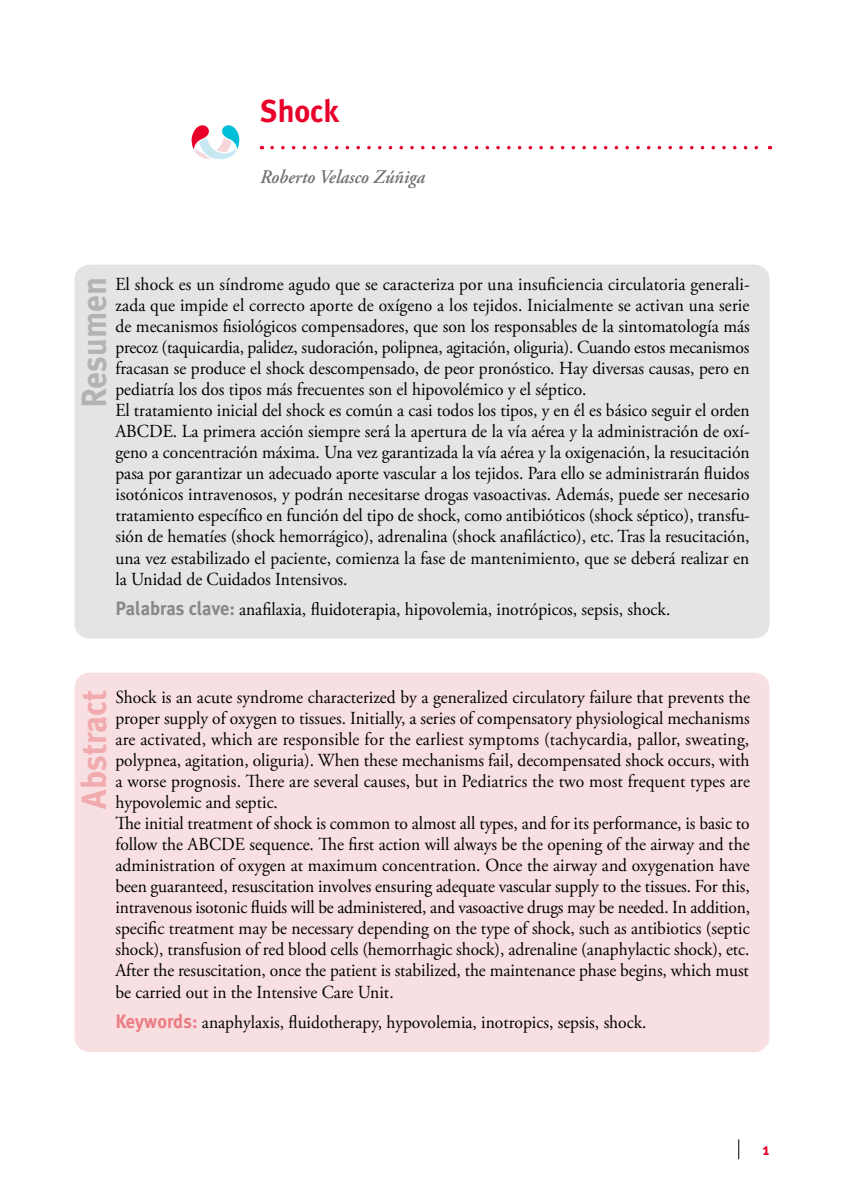
<style>
.page{position:relative;width:844px;height:1191px;background:#fff}
.page>*{position:absolute;margin:0;border:0;box-sizing:border-box;transform-origin:0 0}
.t1{font:700 35px "Meta Plus";color:#f1abae;scale:.95 1}
.t2{font:700 35px "Meta Plus";color:#b1b3b4;scale:.95 1}
.t3{font:700 31.5px "Meta Plus";color:#e8002a;scale:.95 1}
.t4{font:italic 600 19.25px "Adobe Garamond Pro";color:#707172;scale:.95 1}
.t5{font:18.38px/21px "Adobe Garamond Pro";color:#000;scale:.95 1}
.t6{font:700 16.62px "Meta Plus";color:#e8002a;scale:.95 1}
.s1{font-family:"Meta Plus";font-weight:700;font-size:19.25px;color:#87888a}
.s2{font-family:"Meta Plus";font-weight:700;font-size:19.25px;color:#ec7c82}
</style>
<div class="page">
<svg style="left:738px;top:1139px;width:1px;height:20px"></svg>
<div style="left:74px;top:265px;width:695px;height:373px;background:#e3e4e4;border-radius:15px"></div>
<div style="left:74px;top:672px;width:695px;height:380px;background:#f8e0e2;border-radius:15px"></div>
<svg style="left:272px;top:146px;width:498px;height:3px"></svg>
<svg style="left:191px;top:125px;width:48px;height:34px"></svg>
<h2 class="t3" style="left:260px;top:93px;width:84px">Shock</h2>
<p class="t4" style="left:260px;top:166px;width:175px">Roberto Velasco Zúñiga</p>
<h1 class="t2" style="left:74px;top:408px;width:139px;rotate:-90deg">Resumen</h1>
<p class="t5" style="left:115px;top:275px;width:669px">El shock es un síndrome agudo que se caracteriza por una insuficiencia circulatoria generali&shy;zada que impide el correcto aporte de oxígeno a los tejidos. Inicialmente se activan una serie de mecanismos fisiológicos compensadores, que son los responsables de la sintomatología más precoz (taquicardia, palidez, sudoración, polipnea, agitación, oliguria). Cuando estos mecanismos fracasan se produce el shock descompensado, de peor pronóstico. Hay diversas causas, pero en pediatría los dos tipos más frecuentes son el hipovolémico y el séptico.<br>El tratamiento inicial del shock es común a casi todos los tipos, y en él es básico seguir el orden ABCDE. La primera acción siempre será la apertura de la vía aérea y la administración de oxí&shy;geno a concentración máxima. Una vez garantizada la vía aérea y la oxigenación, la resucitación pasa por garantizar un adecuado aporte vascular a los tejidos. Para ello se administrarán fluidos isotónicos intravenosos, y podrán necesitarse drogas vasoactivas. Además, puede ser necesario tratamiento específico en función del tipo de shock, como antibióticos (shock séptico), transfu&shy;sión de hematíes (shock hemorrágico), adrenalina (shock anafiláctico), etc. Tras la resucitación, una vez estabilizado el paciente, comienza la fase de mantenimiento, que se deberá realizar en la Unidad de Cuidados Intensivos.</p>
<p class="t5" style="left:115px;top:600px;width:585px"><span class="s1">Palabras clave:</span> anafilaxia, fluidoterapia, hipovolemia, inotrópicos, sepsis, shock.</p>
<h1 class="t1" style="left:74px;top:808px;width:126px;rotate:-90deg">Abstract</h1>
<p class="t5" style="left:115px;top:687px;width:669px">Shock is an acute syndrome characterized by a generalized circulatory failure that prevents the proper supply of oxygen to tissues. Initially, a series of compensatory physiological mechanisms are activated, which are responsible for the earliest symptoms (tachycardia, pallor, sweating, polypnea, agitation, oliguria). When these mechanisms fail, decompensated shock occurs, with a worse prognosis. There are several causes, but in Pediatrics the two most frequent types are hypovolemic and septic.<br>The initial treatment of shock is common to almost all types, and for its performance, is basic to follow the ABCDE sequence. The first action will always be the opening of the airway and the administration of oxygen at maximum concentration. Once the airway and oxygenation have been guaranteed, resuscitation involves ensuring adequate vascular supply to the tissues. For this, intravenous isotonic fluids will be administered, and vasoactive drugs may be needed. In addition, specific treatment may be necessary depending on the type of shock, such as antibiotics (septic shock), transfusion of red blood cells (hemorrhagic shock), adrenaline (anaphylactic shock), etc.<br>After the resuscitation, once the patient is stabilized, the maintenance phase begins, which must be carried out in the Intensive Care Unit.</p>
<p class="t5" style="left:115px;top:1012px;width:560px"><span class="s2">Keywords:</span> anaphylaxis, fluidotherapy, hypovolemia, inotropics, sepsis, shock.</p>
<p class="t6" style="left:762px;top:1140px;width:8px">1</p>
</div>
